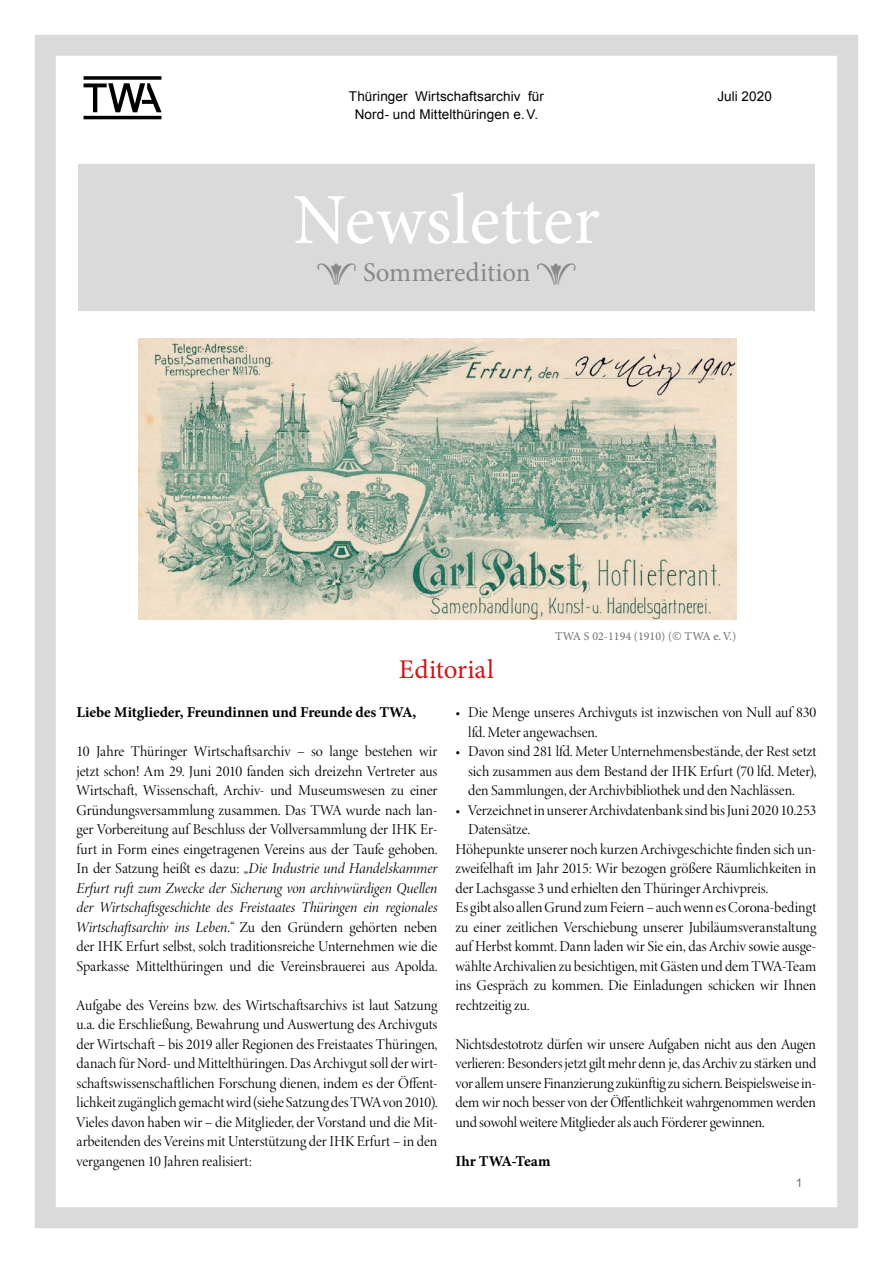
<style>
.page{position:relative;width:893px;height:1263px;background:#fff}
.page>*{position:absolute;margin:0;border:0;box-sizing:border-box;transform-origin:0 0}
.t1{font:72px "Minion Pro";color:#fff}
.t2{font:27px "Minion Pro";letter-spacing:-.01em;color:#8a8989}
.t3{font:27px "Minion Pro";color:#cd171a}
.t4{font:15px/19.5px "Minion Variable Concept";letter-spacing:-.045em;color:#000;text-align:justify}
.t5{font:15px "Minion Variable Concept";letter-spacing:.015em;color:#000}
.t6{font:15px "Minion Variable Concept";letter-spacing:.02em;color:#000}
.t7{font:13.5px "Arial";letter-spacing:.01em;color:#000}
.t8{font:12px "Minion Pro";color:#706f6f}
.t9{font:12px "Arial";color:#706f6f}
.s1{font-family:"Gandhi Sans"}
.s2{font-style:italic}
</style>
<div class="page">
<svg style="left:84px;top:76px;width:78px;height:43px"></svg>
<div style="left:35px;top:35px;width:823px;height:1193px;border:21px solid #dadada"></div>
<div style="left:77px;top:162px;width:739px;height:151px;background:#dadada;border:2px solid #fff"></div>
<img style="left:139px;top:339px;width:597px;height:281px">
<p class="t7" style="left:349px;top:88px;width:197px">Thüringer Wirtschaftsarchiv für</p>
<p class="t7" style="left:717px;top:88px;width:56px">Juli 2020</p>
<p class="t7" style="left:355px;top:106px;width:185px">Nord- und Mittelthüringen e.V.</p>
<h1 class="t1" style="left:293px;top:172px;width:309px">Newsletter</h1>
<h2 class="t2" style="left:363px;top:254px;width:169px">Sommeredition</h2>
<h2 class="t3" style="left:399px;top:651px;width:96px">Editorial</h2>
<p class="t8" style="left:555px;top:628px;width:183px">TWA S 02-1194 (1910) (<span class="s1">©</span> TWA e.V.)</p>
<p class="t5" style="left:77px;top:702px;width:341px">Liebe Mitglieder, Freundinnen und Freunde des TWA,</p>
<p class="t4" style="left:77px;top:741px;width:363px">10 Jahre Thüringer Wirtschaftsarchiv – so lange bestehen wir jetzt schon! Am 29. Juni 2010 fanden sich dreizehn Vertreter aus Wirtschaft, Wissenschaft, Archiv- und Museumswesen zu einer Gründungsversammlung zusammen. Das TWA wurde nach lan&shy;ger Vorbereitung auf Beschluss der Vollversammlung der IHK Er&shy;furt in Form eines eingetragenen Vereins aus der Taufe gehoben.<br>In der Satzung heißt es dazu: <span class="s2">„Die Industrie und Handelskammer Erfurt ruft zum Zwecke der Sicherung von archivwürdigen Quellen der Wirtschaftsgeschichte des Freistaates Thüringen ein regionales Wirtschaftsarchiv ins Leben.“</span> Zu den Gründern gehörten neben der IHK Erfurt selbst, solch traditionsreiche Unternehmen wie die Sparkasse Mittelthüringen und die Vereinsbrauerei aus Apolda.</p>
<p class="t4" style="left:77px;top:995px;width:363px">Aufgabe des Vereins bzw. des Wirtschaftsarchivs ist laut Satzung u.a. die Erschließung, Bewahrung und Auswertung des Archivguts der Wirtschaft – bis 2019 aller Regionen des Freistaates Thüringen, danach für Nord- und Mittelthüringen. Das Archivgut soll der wirt&shy;schaftswissenschaftlichen Forschung dienen, indem es der Öffent&shy;lichkeit zugänglich gemacht wird (siehe Satzung des TWA von 2010).<br>Vieles davon haben wir – die Mitglieder, der Vorstand und die Mit&shy;arbeitenden des Vereins mit Unterstützung der IHK Erfurt – in den vergangenen 10 Jahren realisiert:</p>
<p class="t4" style="left:468px;top:702px;width:350px;text-indent:-13px">• Die Menge unseres Archivguts ist inzwischen von Null auf 830 lfd. Meter angewachsen.</p>
<p class="t4" style="left:468px;top:741px;width:351px;text-indent:-13px">• Davon sind 281 lfd. Meter Unternehmensbestände, der Rest setzt sich zusammen aus dem Bestand der IHK Erfurt (70 lfd. Meter), den Sammlungen, der Archivbibliothek und den Nachlässen.</p>
<p class="t4" style="left:455px;top:800px;width:363px">• Verzeichnet in unserer Archivdatenbank sind bis Juni 2020 10.253</p>
<p class="t4" style="left:468px;top:819px;width:64px">Datensätze.</p>
<p class="t4" style="left:455px;top:839px;width:363px">Höhepunkte unserer noch kurzen Archivgeschichte finden sich un-</p>
<p class="t4" style="left:455px;top:858px;width:363px">zweifelhaft im Jahr 2015: Wir bezogen größere Räumlichkeiten in</p>
<p class="t4" style="left:455px;top:878px;width:315px">der Lachsgasse 3 und erhielten den Thüringer Archivpreis.</p>
<p class="t4" style="left:455px;top:897px;width:363px">Es gibt also allen Grund zum Feiern – auch wenn es Corona-bedingt</p>
<p class="t4" style="left:455px;top:917px;width:363px">zu einer zeitlichen Verschiebung unserer Jubiläumsveranstaltung</p>
<p class="t4" style="left:455px;top:936px;width:363px">auf Herbst kommt. Dann laden wir Sie ein, das Archiv sowie ausge-</p>
<p class="t4" style="left:455px;top:956px;width:363px">wählte Archivalien zu besichtigen, mit Gästen und dem TWA-Team</p>
<p class="t4" style="left:455px;top:975px;width:363px">ins Gespräch zu kommen. Die Einladungen schicken wir Ihnen</p>
<p class="t4" style="left:455px;top:995px;width:76px">rechtzeitig zu.</p>
<p class="t4" style="left:455px;top:1034px;width:363px">Nichtsdestotrotz dürfen wir unsere Aufgaben nicht aus den Augen verlieren: Besonders jetzt gilt mehr denn je, das Archiv zu stärken und vor allem unsere Finanzierung zukünftig zu sichern. Beispielsweise in&shy;dem wir noch besser von der Öffentlichkeit wahrgenommen werden und sowohl weitere Mitglieder als auch Förderer gewinnen.</p>
<p class="t6" style="left:455px;top:1150px;width:96px">Ihr TWA-Team</p>
<p class="t9" style="left:796px;top:1174px;width:8px">1</p>
</div>
